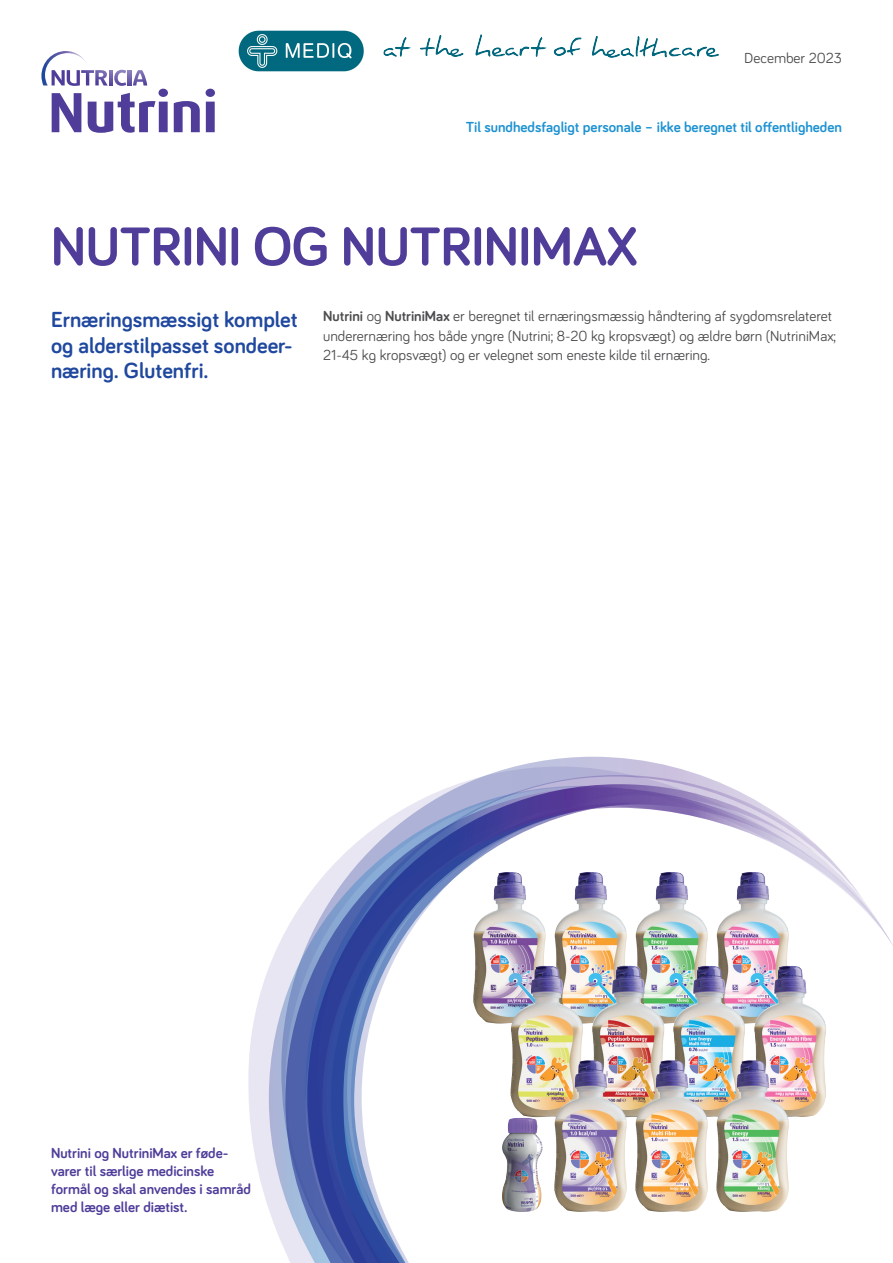
<style>
.page{position:relative;width:893px;height:1263px;background:#fff}
.page>*{position:absolute;margin:0;border:0;box-sizing:border-box;transform-origin:0 0}
.t1{font:700 55.95px "Bariol";letter-spacing:-.01em;color:#4f3d99}
.t2{font:700 22.5px/25.5px "Bariol";color:#1f489e}
.t3{font:15px/19.5px "Bariol";color:#4b4c4d}
.t4{font:700 15px/18px "Bariol";color:#4f3d99}
.t5{font:700 15px "Bariol";color:#1d92d1}
.s1{font-weight:700}
</style>
<div class="page">
<svg style="left:248px;top:968px;width:21px;height:241px;fill:#e7e6f2"></svg>
<svg style="left:281px;top:757px;width:442px;height:506px"></svg>
<svg style="left:307px;top:784px;width:586px;height:479px"></svg>
<svg style="left:326px;top:810px;width:253px;height:453px"></svg>
<img style="left:473px;top:872px;width:73px;height:151px">
<img style="left:554px;top:872px;width:73px;height:151px">
<img style="left:635px;top:872px;width:73px;height:151px">
<img style="left:716px;top:872px;width:73px;height:151px">
<img style="left:510px;top:966px;width:73px;height:151px">
<img style="left:592px;top:965px;width:72px;height:152px">
<img style="left:673px;top:966px;width:72px;height:151px">
<img style="left:754px;top:966px;width:72px;height:151px">
<img style="left:502px;top:1117px;width:40px;height:95px">
<img style="left:554px;top:1060px;width:73px;height:152px">
<img style="left:635px;top:1060px;width:73px;height:152px">
<img style="left:716px;top:1060px;width:73px;height:152px">
<svg style="left:52px;top:93px;width:29px;height:39px"></svg>
<svg style="left:88px;top:89px;width:80px;height:44px"></svg>
<svg style="left:174px;top:101px;width:26px;height:31px"></svg>
<svg style="left:206px;top:89px;width:9px;height:43px"></svg>
<svg style="left:88px;top:70px;width:6px;height:15px"></svg>
<svg style="left:128px;top:70px;width:3px;height:15px"></svg>
<svg style="left:133px;top:70px;width:14px;height:15px"></svg>
<svg style="left:114px;top:70px;width:12px;height:16px"></svg>
<svg style="left:109px;top:70px;width:3px;height:15px"></svg>
<svg style="left:95px;top:70px;width:13px;height:16px"></svg>
<svg style="left:41px;top:51px;width:47px;height:34px"></svg>
<img style="left:238px;top:30px;width:480px;height:42px">
<p class="t3" style="left:744px;top:47px;width:99px">December 2023</p>
<p class="t5" style="left:466px;top:116px;width:377px">Til sundhedsfagligt personale – ikke beregnet til offentligheden</p>
<h1 class="t1" style="left:51px;top:208px;width:588px">NUTRINI OG NUTRINIMAX</h1>
<h2 class="t2" style="left:51px;top:306px;width:248px">Ernæringsmæssigt komplet og alderstilpasset sondeer&shy;næring. Glutenfri.</h2>
<p class="t3" style="left:323px;top:306px;width:514px"><span class="s1">Nutrini</span> og <span class="s1">NutriniMax</span> er beregnet til ernæringsmæssig håndtering af sygdomsrelateret underernæring hos både yngre (Nutrini; 8-20 kg kropsvægt) og ældre børn (NutriniMax;<br>21-45 kg kropsvægt) og er velegnet som eneste kilde til ernæring.</p>
<p class="t4" style="left:51px;top:1144px;width:201px">Nutrini og NutriniMax er føde&shy;varer til særlige medicinske formål og skal anvendes i samråd med læge eller diætist.</p>
</div>
